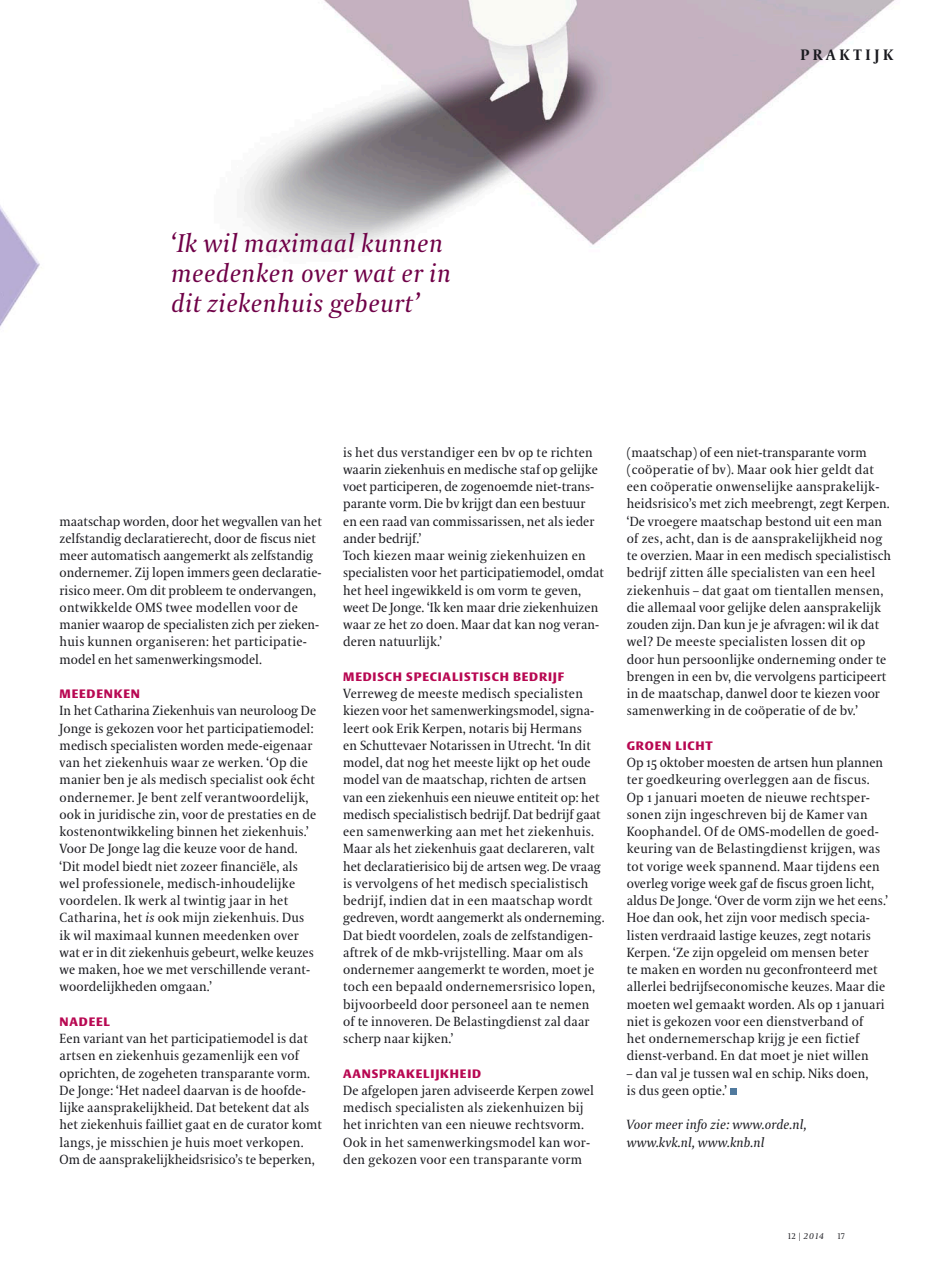
<style>
.page{position:relative;width:936px;height:1263px;background:#fff}
.page>*{position:absolute;margin:0;border:0;box-sizing:border-box;transform-origin:0 0}
.t1{font:italic 25.5px/30px "VPRO Coranto";letter-spacing:.02em;color:#6f0047}
.t2{font:700 15px "VPRO Coranto";letter-spacing:.25em;color:#1a1a1f}
.t3{font:13.2px/17.2px "VPRO Coranto";letter-spacing:.01em;color:#1a1a1f}
.t4{font:italic 13.2px/17.2px "VPRO Coranto";letter-spacing:.01em;color:#1a1a1f}
.t5{font:700 12px "VPRO Vesta";letter-spacing:.07em;color:#b80852}
.t6{font:italic 8.25px "VPRO Coranto";color:#1a1a1f}
.t7{font:8.25px "VPRO Coranto Cn";color:#1a1a1f}
.s1{font-style:italic}
.s2{font-family:"VPRO Coranto Cn";font-style:normal}
</style>
<div class="page">
<img style="left:244px;top:0;width:651px;height:251px">
<img style="left:0;top:205px;width:40px;height:122px">
<div style="left:730px;top:1088px;width:6px;height:7px;background:#517a9e"></div>
<p class="t2" style="left:800px;top:45px;width:93px">Prakt ijk</p>
<h1 class="t1" style="left:171px;top:228px;width:281px">‘Ik wil maximaal kunnen meedenken over wat er in dit ziekenhuis gebeurt’</h1>
<p class="t3" style="left:60px;top:512px;width:264px">maatschap worden, door het wegvallen van het zelfstandig declaratierecht, door de fiscus niet meer automatisch aangemerkt als zelfstandig ondernemer. Zij lopen immers geen declaratie&shy;risico meer. Om dit probleem te ondervangen, ontwikkelde OMS twee modellen voor de manier waarop de specialisten zich per zieken&shy;huis kunnen organiseren: het participatie&shy;model en het samenwerkingsmodel.</p>
<p class="t5" style="left:60px;top:689px;width:82px">MEEDENKEN</p>
<p class="t3" style="left:60px;top:702px;width:258px">In het Catharina Ziekenhuis van neuroloog De Jonge is gekozen voor het participatiemodel: medisch specialisten worden mede-eigenaar van het ziekenhuis waar ze werken. ‘Op die manier ben je als medisch specialist ook écht ondernemer. Je bent zelf verantwoordelijk, ook in juridische zin, voor de prestaties en de kostenontwikkeling binnen het ziekenhuis.’ Voor De Jonge lag die keuze voor de hand. ‘Dit model biedt niet zozeer financiële, als wel professionele, medisch-inhoudelijke voordelen. Ik werk al twintig jaar in het Catharina, het <span class="s1">is</span> ook mijn ziekenhuis. Dus ik wil maximaal kunnen meedenken over wat er in dit ziekenhuis gebeurt, welke keuzes we maken, hoe we met verschillende verant&shy;woordelijkheden omgaan.’</p>
<p class="t5" style="left:60px;top:1016px;width:52px">NADEEL</p>
<p class="t3" style="left:60px;top:1030px;width:264px">Een variant van het participatiemodel is dat artsen en ziekenhuis gezamenlijk een vof oprichten, de zogeheten transparante vorm.<br>De Jonge: ‘Het nadeel daarvan is de hoofde&shy;lijke aansprakelijkheid. Dat betekent dat als het ziekenhuis failliet gaat en de curator komt langs, je misschien je huis moet verkopen.<br>Om de aansprakelijkheidsrisico’s te beperken,</p>
<p class="t3" style="left:343px;top:443px;width:262px">is het dus verstandiger een bv op te richten waarin ziekenhuis en medische staf op gelijke voet participeren, de zogenoemde niet-trans&shy;parante vorm. Die bv krijgt dan een bestuur<br>en een raad van commissarissen, net als ieder ander bedrijf.’<br>Toch kiezen maar weinig ziekenhuizen en specialisten voor het participatiemodel, omdat het heel ingewikkeld is om vorm te geven, weet De Jonge. ‘Ik ken maar drie ziekenhuizen waar ze het zo doen. Maar dat kan nog veran&shy;deren natuurlijk.’</p>
<p class="t5" style="left:343px;top:671px;width:222px">MEDISCH SPECIALISTISCH BEDRIJF</p>
<p class="t3" style="left:343px;top:685px;width:263px">Verreweg de meeste medisch specialisten kiezen voor het samenwerkingsmodel, signa&shy;leert ook Erik Kerpen, notaris bij Hermans<br>en Schuttevaer Notarissen in Utrecht. ‘In dit model, dat nog het meeste lijkt op het oude model van de maatschap, richten de artsen van een ziekenhuis een nieuwe entiteit op: het medisch specialistisch bedrijf. Dat bedrijf gaat een samenwerking aan met het ziekenhuis.<br>Maar als het ziekenhuis gaat declareren, valt het declaratierisico bij de artsen weg. De vraag is vervolgens of het medisch specialistisch bedrijf, indien dat in een maatschap wordt gedreven, wordt aangemerkt als onderneming.<br>Dat biedt voordelen, zoals de zelfstandigen&shy;aftrek of de mkb-vrijstelling. Maar om als ondernemer aangemerkt te worden, moet je toch een bepaald ondernemersrisico lopen, bijvoorbeeld door personeel aan te nemen<br>of te innoveren. De Belastingdienst zal daar scherp naar kijken.’</p>
<p class="t5" style="left:343px;top:1068px;width:138px">AANSPRAKELIJKHEID</p>
<p class="t3" style="left:343px;top:1082px;width:252px">De afgelopen jaren adviseerde Kerpen zowel medisch specialisten als ziekenhuizen bij het inrichten van een nieuwe rechtsvorm.<br>Ook in het samenwerkingsmodel kan wor&shy;den gekozen voor een transparante vorm</p>
<p class="t3" style="left:626px;top:443px;width:266px">(maatschap) of een niet-transparante vorm (coöperatie of bv). Maar ook hier geldt dat een coöperatie onwenselijke aansprakelijk&shy;heidsrisico’s met zich meebrengt, zegt Kerpen. ‘De vroegere maatschap bestond uit een man of zes, acht, dan is de aansprakelijkheid nog te overzien. Maar in een medisch specialistisch bedrijf zitten álle specialisten van een heel ziekenhuis – dat gaat om tientallen mensen, die allemaal voor gelijke delen aansprakelijk zouden zijn. Dan kun je je afvragen: wil ik dat wel? De meeste specialisten lossen dit op door hun persoonlijke onderneming onder te brengen in een bv, die vervolgens participeert in de maatschap, danwel door te kiezen voor samenwerking in de coöperatie of de bv.’</p>
<p class="t5" style="left:626px;top:740px;width:87px">GROEN LICHT</p>
<p class="t3" style="left:626px;top:754px;width:262px">Op 15 oktober moesten de artsen hun plannen ter goedkeuring overleggen aan de fiscus.<br>Op 1 januari moeten de nieuwe rechtsper&shy;sonen zijn ingeschreven bij de Kamer van Koophandel. Of de OMS-modellen de goed&shy;keuring van de Belastingdienst krijgen, was tot vorige week spannend. Maar tijdens een overleg vorige week gaf de fiscus groen licht, aldus De Jonge. ‘Over de vorm zijn we het eens.’ Hoe dan ook, het zijn voor medisch specia&shy;listen verdraaid lastige keuzes, zegt notaris Kerpen. ‘Ze zijn opgeleid om mensen beter<br>te maken en worden nu geconfronteerd met allerlei bedrijfseconomische keuzes. Maar die moeten wel gemaakt worden. Als op 1 januari niet is gekozen voor een dienstverband of<br>het ondernemerschap krijg je een fictief dienst-verband. En dat moet je niet willen</p>
<p class="t3" style="left:626px;top:1064px;width:243px">– dan val je tussen wal en schip. Niks doen, is dus geen optie.’</p>
<p class="t4" style="left:626px;top:1116px;width:181px">Voor meer info zie: www.orde.nl, www.kvk.nl, www.knb.nl</p>
<p class="t6" style="left:788px;top:1231px;width:37px"><span class="s2">12 |</span> 2014</p>
<p class="t7" style="left:837px;top:1231px;width:9px">17</p>
</div>
